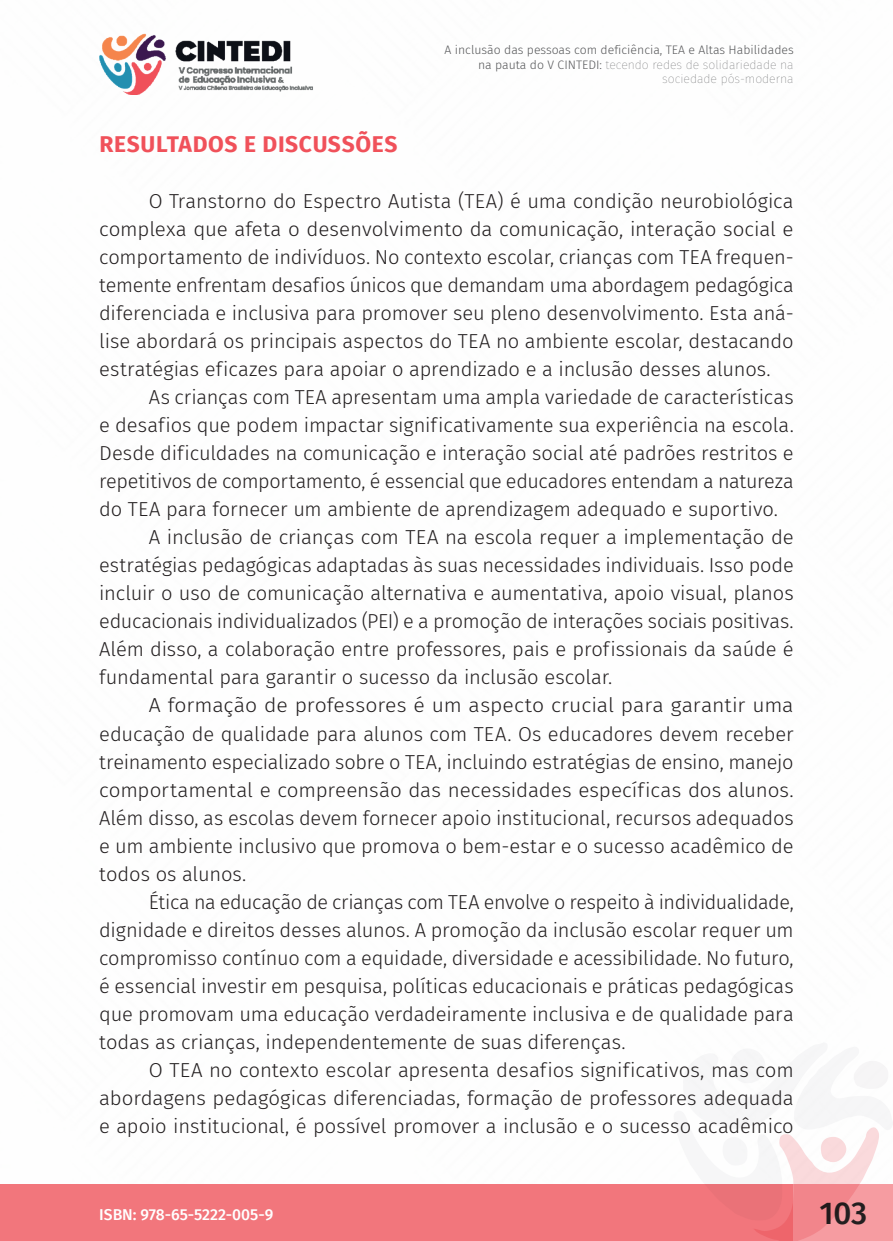
<style>
.page{position:relative;width:893px;height:1241px;background:#fff}
.page>*{position:absolute;margin:0;border:0;box-sizing:border-box;transform-origin:0 0}
.t1{font:500 31.5px "Fira Sans";color:#231f20}
._8_SUBTÍTULO{font:700 22.75px "Fira Sans";letter-spacing:.03em;color:#f0515a}
._6_CORPO{font:300 20.12px/28px "Fira Sans";letter-spacing:-.005em;color:#231f20;text-align:justify}
._6_CORPO-2{font:300 20.12px/28px "Fira Sans";letter-spacing:-.005em;color:#231f20;text-align:justify;scale:1.05 1}
.t2{font:500 15.75px "Fira Sans";color:#fff}
.t3{font:300 12.25px/14.7px "Fira Sans";color:#57585a;text-align:right}
.s1{font-weight:100}
</style>
<div class="page">
<div style="left:0;top:1184px;width:794px;height:56px;background:#f2767c"></div>
<img style="left:99px;top:33px;width:214px;height:61px">
<svg style="left:688px;top:1049px;width:205px;height:191px"></svg>
<p class="t3" style="left:444px;top:42px;width:351px">A inclusão das pessoas com deficiência, TEA e Altas Habilidades na pauta do V CINTEDI: <span class="s1">tecendo redes de solidariedade na sociedade pós-moderna</span></p>
<p class="_8_SUBTÍTULO" style="left:99px;top:125px;width:300px">RESULTADOS E DISCUSSÕES</p>
<p class="_6_CORPO" style="left:99px;top:187px;width:696px;text-indent:50px">O Transtorno do Espectro Autista (TEA) é uma condição neurobiológica complexa que afeta o desenvolvimento da comunicação, interação social e comportamento de indivíduos. No contexto escolar, crianças com TEA frequen&shy;temente enfrentam desafios únicos que demandam uma abordagem pedagógica diferenciada e inclusiva para promover seu pleno desenvolvimento. Esta aná&shy;lise abordará os principais aspectos do TEA no ambiente escolar, destacando estratégias eficazes para apoiar o aprendizado e a inclusão desses alunos.</p>
<p class="_6_CORPO" style="left:99px;top:383px;width:696px;text-indent:50px">As crianças com TEA apresentam uma ampla variedade de características e desafios que podem impactar significativamente sua experiência na escola.<br>Desde dificuldades na comunicação e interação social até padrões restritos e repetitivos de comportamento, é essencial que educadores entendam a natureza do TEA para fornecer um ambiente de aprendizagem adequado e suportivo.</p>
<p class="_6_CORPO" style="left:99px;top:523px;width:696px;text-indent:50px">A inclusão de crianças com TEA na escola requer a implementação de estratégias pedagógicas adaptadas às suas necessidades individuais. Isso pode incluir o uso de comunicação alternativa e aumentativa, apoio visual, planos educacionais individualizados (PEI) e a promoção de interações sociais positivas.<br>Além disso, a colaboração entre professores, pais e profissionais da saúde é fundamental para garantir o sucesso da inclusão escolar.</p>
<p class="_6_CORPO-2" style="left:99px;top:691px;width:663px;text-indent:50px">A formação de professores é um aspecto crucial para garantir uma educação de qualidade para alunos com TEA. Os educadores devem receber treinamento especializado sobre o TEA, incluindo estratégias de ensino, manejo comportamental e compreensão das necessidades específicas dos alunos.<br>Além disso, as escolas devem fornecer apoio institucional, recursos adequados e um ambiente inclusivo que promova o bem-estar e o sucesso acadêmico de todos os alunos.</p>
<p class="_6_CORPO" style="left:99px;top:887px;width:696px;text-indent:50px">Ética na educação de crianças com TEA envolve o respeito à individualidade, dignidade e direitos desses alunos. A promoção da inclusão escolar requer um compromisso contínuo com a equidade, diversidade e acessibilidade. No futuro, é essencial investir em pesquisa, políticas educacionais e práticas pedagógicas que promovam uma educação verdadeiramente inclusiva e de qualidade para todas as crianças, independentemente de suas diferenças.</p>
<p class="_6_CORPO" style="left:99px;top:1055px;width:696px;text-indent:50px">O TEA no contexto escolar apresenta desafios significativos, mas com abordagens pedagógicas diferenciadas, formação de professores adequada e apoio institucional, é possível promover a inclusão e o sucesso acadêmico</p>
<p class="t2" style="left:99px;top:1201px;width:176px">ISBN: 978-65-5222-005-9</p>
<h1 class="t1" style="left:819px;top:1187px;width:49px">103</h1>
</div>
